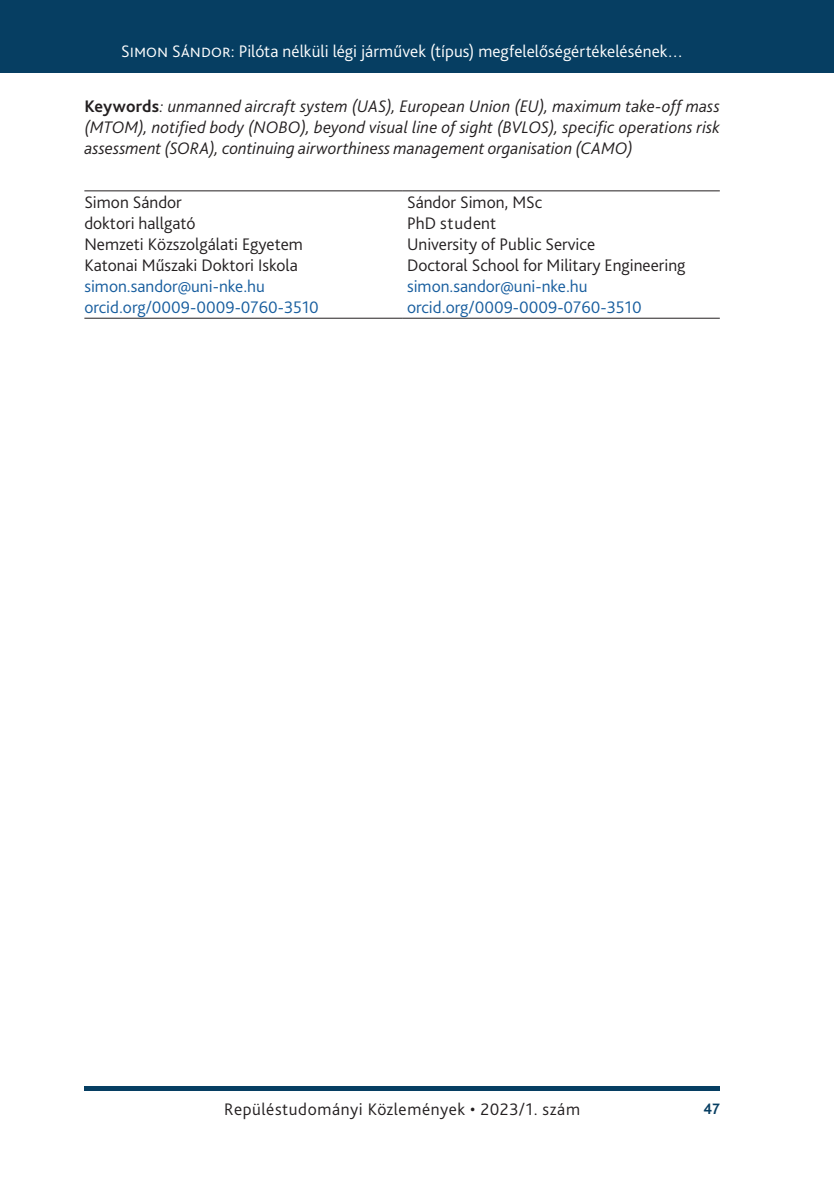
<style>
.page{position:relative;width:834px;height:1181px;background:#fff}
.page>*{position:absolute;margin:0;border:0;box-sizing:border-box;transform-origin:0 0}
._3_4_Abstract_angol{font:italic 300 17.5px/21px "Bliss Pro";letter-spacing:.005em;color:#231f20;text-align:justify}
.RTK_szerzok_tablazatos{font:300 17.5px "Bliss Pro";color:#231f20}
.RTK_szerzok_tablazatos-2{font:300 17.5px "Bliss Pro";color:#175d9e}
.t1{font:300 17.5px "Bliss Pro";color:#fff}
.t2{font:700 15.75px "Bliss Pro";color:#063e62;scale:.95 1}
.s1{font-weight:700;font-style:normal}
</style>
<div class="page">
<div style="left:0;top:0;width:833px;height:73px;background:#063e62"></div>
<div style="left:84px;top:1086px;width:635px;height:5px;background:#063e62"></div>
<hr style="left:84px;top:190px;width:318px;height:1px;background:#231f20">
<hr style="left:402px;top:190px;width:317px;height:1px;background:#231f20">
<hr style="left:84px;top:318px;width:318px;height:1px;background:#231f20">
<hr style="left:402px;top:318px;width:317px;height:1px;background:#231f20">
<p class="t1" style="left:121px;top:41px;width:563px">Simon Sándor: Pilóta nélküli légi járművek (típus) megfelelőségértékelésének…</p>
<p class="_3_4_Abstract_angol" style="left:84px;top:95px;width:636px"><span class="s1">Keywords</span>: unmanned aircraft system (UAS), European Union (EU), maximum take-off mass (MTOM), notified body (NOBO), beyond visual line of sight (BVLOS), specific operations risk assessment (SORA), continuing airworthiness management organisation (CAMO)</p>
<p class="RTK_szerzok_tablazatos" style="left:84px;top:191px;width:99px">Simon Sándor</p>
<p class="RTK_szerzok_tablazatos" style="left:84px;top:212px;width:113px">doktori hallgató</p>
<p class="RTK_szerzok_tablazatos" style="left:84px;top:233px;width:220px">Nemzeti Közszolgálati Egyetem</p>
<p class="RTK_szerzok_tablazatos" style="left:84px;top:254px;width:215px">Katonai Műszaki Doktori Iskola</p>
<p class="RTK_szerzok_tablazatos-2" style="left:84px;top:275px;width:182px">simon.sandor@uni-nke.hu</p>
<p class="RTK_szerzok_tablazatos-2" style="left:84px;top:296px;width:236px">orcid.org/0009-0009-0760-3510</p>
<p class="RTK_szerzok_tablazatos" style="left:407px;top:191px;width:137px">Sándor Simon, MSc</p>
<p class="RTK_szerzok_tablazatos" style="left:407px;top:212px;width:91px">PhD student</p>
<p class="RTK_szerzok_tablazatos" style="left:407px;top:233px;width:189px">University of Public Service</p>
<p class="RTK_szerzok_tablazatos" style="left:407px;top:254px;width:280px">Doctoral School for Military Engineering</p>
<p class="RTK_szerzok_tablazatos-2" style="left:407px;top:275px;width:182px">simon.sandor@uni-nke.hu</p>
<p class="RTK_szerzok_tablazatos-2" style="left:407px;top:296px;width:236px">orcid.org/0009-0009-0760-3510</p>
<p class="RTK_szerzok_tablazatos" style="left:224px;top:1098px;width:357px">Repüléstudományi Közlemények • 2023/1. szám</p>
<p class="t2" style="left:703px;top:1099px;width:19px">47</p>
</div>
